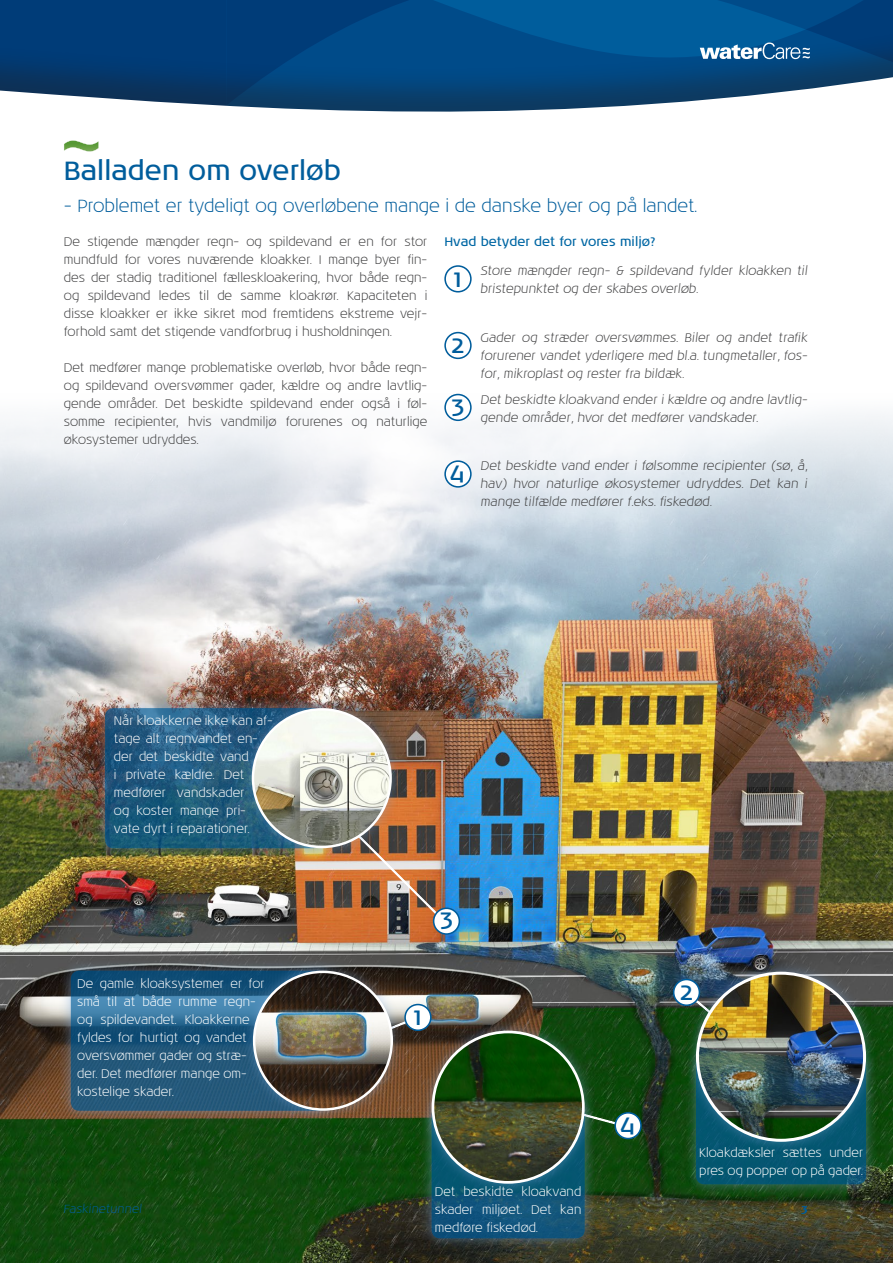
<style>
.page{position:relative;width:893px;height:1263px;background:#fff}
.page>*{position:absolute;margin:0;border:0;box-sizing:border-box;transform-origin:0 0}
.t1{font:27px "Noa LT Std";color:#005d9c}
.t2{font:25.35px "Noa LT Std";color:#005d9c}
.t3{font:300 18px "Noa LT Std";color:#005d9c}
.t4{font:300 12.75px/18px "Noa LT Std";color:#3e3e3f;text-align:justify}
.t5{font:italic 300 12.75px/18px "Noa LT Std";color:#3e3e3f}
.t6{font:300 12.75px/18px "Noa LT Std";color:#fff}
.t7{font:12.75px "Noa LT Std";color:#0067a4}
.t8{font:italic 300 12px "Noa LT Std";color:#005d9c}
.t9{font:italic 700 12px "Noa LT Std";color:#005d9c}
</style>
<div class="page">
<svg style="left:0;top:0;width:893px;height:25px;background:#004986"></svg>
<div style="left:0;top:25px;width:893px;height:757px;background:#231f20;opacity:.4"></div>
<svg style="left:0;top:52px;width:893px;height:341px"></svg>
<svg style="left:700px;top:43px;width:110px;height:16px"></svg>
<img style="left:0;top:393px;width:893px;height:870px">
<svg style="left:404px;top:1021px;width:9px;height:23px"></svg>
<svg style="left:64px;top:140px;width:35px;height:12px"></svg>
<div style="left:59px;top:959px;width:279px;height:163px;background:#7ca7d8;opacity:.75"></div>
<svg style="left:71px;top:971px;width:255px;height:140px;background:#235c82"></svg>
<div style="left:241px;top:959px;width:163px;height:163px;background:#7ca7d8;opacity:.45"></div>
<img style="left:254px;top:972px;width:138px;height:137px;border-radius:69px">
<div style="left:93px;top:696px;width:240px;height:164px;background:#7ca7d8;opacity:.75"></div>
<svg style="left:105px;top:708px;width:217px;height:140px;background:#215c80"></svg>
<div style="left:240px;top:696px;width:163px;height:163px;background:#7ca7d8;opacity:.45"></div>
<img style="left:253px;top:709px;width:138px;height:138px;border-radius:69px">
<img style="left:327px;top:804px;width:131px;height:124px">
<div style="left:684px;top:1046px;width:194px;height:150px;background:#7ca7d8;opacity:.75"></div>
<div style="left:696px;top:1058px;width:170px;height:126px;background:#055671;border-radius:9px"></div>
<div style="left:684px;top:960px;width:194px;height:193px;background:#7ca7d8;opacity:.45"></div>
<img style="left:697px;top:973px;width:167px;height:167px;border-radius:84px">
<div style="left:405px;top:1004px;width:26px;height:26px;background:#fff;border-radius:50%"></div>
<div style="left:404px;top:1004px;width:28px;height:27px;border:2px solid #005d9c;border-radius:50%"></div>
<div style="left:674px;top:979px;width:25px;height:26px;background:#fff;border-radius:50%"></div>
<div style="left:673px;top:979px;width:27px;height:27px;border:2px solid #005d9c;border-radius:50%"></div>
<div style="left:434px;top:908px;width:25px;height:26px;background:#fff;border-radius:50%"></div>
<div style="left:433px;top:907px;width:27px;height:28px;border:2px solid #005d9c;border-radius:50%"></div>
<div style="left:420px;top:1095px;width:177px;height:155px;background:#7ca7d8;opacity:.75"></div>
<div style="left:432px;top:1106px;width:153px;height:132px;background:#11547b;border-radius:9px"></div>
<svg style="left:596px;top:1106px;width:21px;height:19px"></svg>
<div style="left:420px;top:1019px;width:176px;height:176px;background:#7ca7d8;opacity:.45"></div>
<img style="left:433px;top:1032px;width:150px;height:150px">
<div style="left:432px;top:1030px;width:153px;height:154px;border:3px solid #fff;border-radius:50%"></div>
<div style="left:615px;top:1113px;width:26px;height:25px;background:#fff;border-radius:50%"></div>
<div style="left:614px;top:1112px;width:28px;height:27px;border:2px solid #005d9c;border-radius:50%"></div>
<div style="left:445px;top:266px;width:26px;height:26px;background:#fff;border-radius:50%"></div>
<div style="left:444px;top:265px;width:28px;height:27px;border:2px solid #005d9c;border-radius:50%"></div>
<div style="left:445px;top:333px;width:26px;height:25px;background:#fff;border-radius:50%"></div>
<div style="left:444px;top:332px;width:28px;height:27px;border:2px solid #005d9c;border-radius:50%"></div>
<div style="left:445px;top:395px;width:26px;height:25px;background:#fff;border-radius:50%"></div>
<div style="left:444px;top:394px;width:28px;height:27px;border:2px solid #005d9c;border-radius:50%"></div>
<div style="left:445px;top:461px;width:26px;height:26px;background:#fff;border-radius:50%"></div>
<div style="left:444px;top:460px;width:28px;height:28px;border:2px solid #005d9c;border-radius:50%"></div>
<p class="t1" style="left:64px;top:155px;width:278px">Balladen om overløb</p>
<p class="t3" style="left:64px;top:195px;width:635px">- Problemet er tydeligt og overløbene mange i de danske byer og på landet.</p>
<p class="t4" style="left:64px;top:233px;width:365px">De stigende mængder regn- og spildevand er en for stor mundfuld for vores nuværende kloakker. I mange byer fin&shy;des der stadig traditionel fælleskloakering, hvor både regn&shy;og spildevand ledes til de samme kloakrør. Kapaciteten i disse kloakker er ikke sikret mod fremtidens ekstreme vejr&shy;forhold samt det stigende vandforbrug i husholdningen.</p>
<p class="t4" style="left:64px;top:359px;width:365px">Det medfører mange problematiske overløb, hvor både regn&shy;og spildevand oversvømmer gader, kældre og andre lavtlig&shy;gende områder. Det beskidte spildevand ender også i føl&shy;somme recipienter, hvis vandmiljø forurenes og naturlige økosystemer udryddes.</p>
<p class="t7" style="left:444px;top:234px;width:213px">Hvad betyder det for vores miljø?</p>
<p class="t2" style="left:454px;top:263px;width:10px">1</p>
<p class="t2" style="left:451px;top:329px;width:15px">2</p>
<p class="t2" style="left:451px;top:390px;width:15px">3</p>
<p class="t2" style="left:450px;top:456px;width:17px">4</p>
<p class="t5" style="left:481px;top:262px;width:328px">Store mængder regn- &amp; spildevand fylder kloakken til bristepunktet og der skabes overløb.</p>
<p class="t5" style="left:481px;top:329px;width:328px;text-align:justify">Gader og stræder oversvømmes. Biler og andet trafik forurener vandet yderligere med bl.a. tungmetaller, fos&shy;for, mikroplast og rester fra bildæk.</p>
<p class="t5" style="left:481px;top:391px;width:328px">Det beskidte kloakvand ender i kældre og andre lavtlig&shy;gende områder, hvor det medfører vandskader.</p>
<p class="t5" style="left:481px;top:457px;width:328px;text-align:justify">Det beskidte vand ender i følsomme recipienter (sø, å, hav) hvor naturlige økosystemer udryddes. Det kan i mange tilfælde medfører f.eks. fiskedød.</p>
<p class="t6" style="left:114px;top:712px;width:161px">Når kloakkerne ikke kan af&shy;tage alt regnvandet en&shy;der det beskidte vand<br>i private kældre. Det medfører vandskader<br>og koster mange pri&shy;vate dyrt i reparationer.</p>
<p class="t6" style="left:77px;top:975px;width:189px">De gamle kloaksystemer er for små til at både rumme regn&shy;og spildevandet. Kloakkerne fyldes for hurtigt og vandet oversvømmer gader og stræ&shy;der. Det medfører mange om&shy;kostelige skader.</p>
<p class="t2" style="left:440px;top:903px;width:15px">3</p>
<p class="t2" style="left:413px;top:1001px;width:10px">1</p>
<p class="t2" style="left:620px;top:1108px;width:17px">4</p>
<p class="t2" style="left:680px;top:976px;width:15px">2</p>
<p class="t6" style="left:699px;top:1144px;width:165px">Kloakdæksler sættes under pres og popper op på gader.</p>
<p class="t6" style="left:435px;top:1183px;width:148px;text-align:justify">Det beskidte kloakvand skader miljøet. Det kan medføre fiskedød.</p>
<p class="t8" style="left:64px;top:1201px;width:80px">Faskinetunnel</p>
<p class="t9" style="left:801px;top:1201px;width:8px">3</p>
</div>
